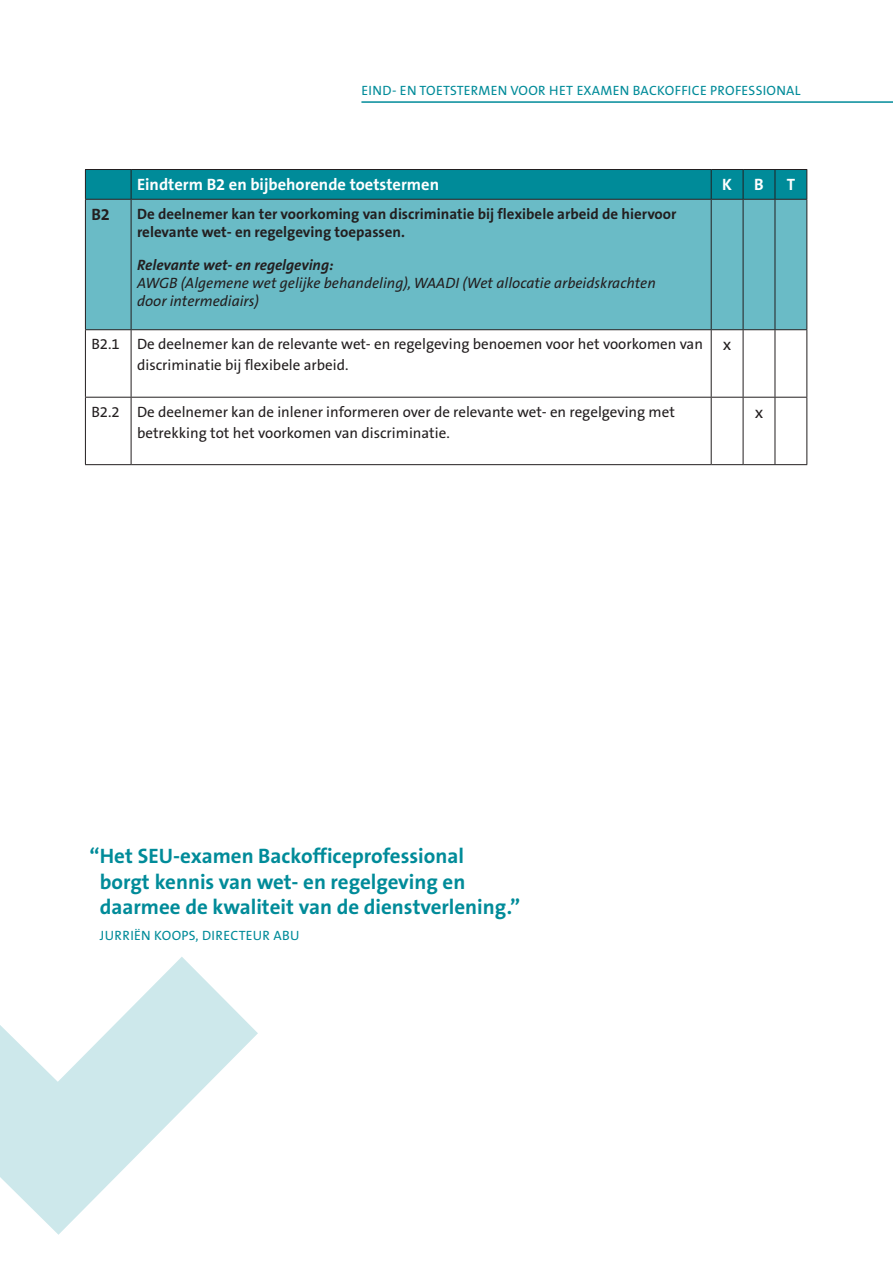
<style>
.page{position:relative;width:893px;height:1263px;background:#fff}
.page>*{position:absolute;margin:0;border:0;box-sizing:border-box;transform-origin:0 0}
.Streamer{font:700 21px/25.5px "The Sans B7";color:#008b99}
.t1{font:700 16.5px "The Sans B7";color:#fff}
.t2{font:700 16.5px "The Sans B7";color:#231f20}
.t3{font:16.5px "The Sans B5 Plain";color:#231f20}
._0_PLAT{font:15px/21px "The Sans B5 Plain";color:#231f20}
._3_k3{font:700 15px/18px "The Sans B7";color:#231f20}
.plat_cursief{font:italic 15px/18px "The Sans B5 Plain";color:#231f20}
.plat_cursief-2{font:italic 700 15px "The Sans B7";color:#231f20}
.Streamer-2{font:13.5px "The Sans B5 Plain";letter-spacing:.02em;color:#008b99}
</style>
<div class="page">
<svg style="left:0;top:957px;width:258px;height:278px"></svg>
<div style="left:86px;top:200px;width:720px;height:129px;background:#6abbc6"></div>
<svg style="left:85px;top:169px;width:722px;height:30px;background:#018593"></svg>
<hr style="left:85px;top:199px;width:46px;height:1px;background:#231f20">
<hr style="left:85px;top:200px;width:1px;height:129px;background:#231f20">
<hr style="left:131px;top:199px;width:580px;height:1px;background:#231f20">
<hr style="left:131px;top:200px;width:1px;height:129px;background:#231f20">
<hr style="left:711px;top:199px;width:32px;height:1px;background:#231f20">
<hr style="left:711px;top:200px;width:1px;height:129px;background:#231f20">
<hr style="left:743px;top:199px;width:32px;height:1px;background:#231f20">
<hr style="left:743px;top:200px;width:1px;height:129px;background:#231f20">
<hr style="left:775px;top:199px;width:32px;height:1px;background:#231f20">
<hr style="left:775px;top:200px;width:1px;height:129px;background:#231f20">
<hr style="left:806px;top:200px;width:1px;height:129px;background:#231f20">
<hr style="left:85px;top:329px;width:46px;height:1px;background:#231f20">
<hr style="left:85px;top:330px;width:1px;height:67px;background:#231f20">
<hr style="left:131px;top:329px;width:580px;height:1px;background:#231f20">
<hr style="left:131px;top:330px;width:1px;height:67px;background:#231f20">
<hr style="left:711px;top:329px;width:32px;height:1px;background:#231f20">
<hr style="left:711px;top:330px;width:1px;height:67px;background:#231f20">
<hr style="left:743px;top:329px;width:32px;height:1px;background:#231f20">
<hr style="left:743px;top:330px;width:1px;height:67px;background:#231f20">
<hr style="left:775px;top:329px;width:32px;height:1px;background:#231f20">
<hr style="left:775px;top:330px;width:1px;height:67px;background:#231f20">
<hr style="left:806px;top:330px;width:1px;height:67px;background:#231f20">
<hr style="left:85px;top:397px;width:46px;height:1px;background:#231f20">
<hr style="left:85px;top:398px;width:1px;height:66px;background:#231f20">
<hr style="left:131px;top:397px;width:580px;height:1px;background:#231f20">
<hr style="left:131px;top:398px;width:1px;height:66px;background:#231f20">
<hr style="left:711px;top:397px;width:32px;height:1px;background:#231f20">
<hr style="left:711px;top:398px;width:1px;height:66px;background:#231f20">
<hr style="left:743px;top:397px;width:32px;height:1px;background:#231f20">
<hr style="left:743px;top:398px;width:1px;height:66px;background:#231f20">
<hr style="left:775px;top:397px;width:32px;height:1px;background:#231f20">
<hr style="left:775px;top:398px;width:1px;height:66px;background:#231f20">
<hr style="left:806px;top:398px;width:1px;height:66px;background:#231f20">
<hr style="left:85px;top:464px;width:46px;height:1px;background:#231f20">
<hr style="left:131px;top:464px;width:580px;height:1px;background:#231f20">
<hr style="left:711px;top:464px;width:32px;height:1px;background:#231f20">
<hr style="left:743px;top:464px;width:32px;height:1px;background:#231f20">
<hr style="left:775px;top:464px;width:32px;height:1px;background:#231f20">
<hr style="left:361px;top:101px;width:532px;height:2px;background:#008b99">
<p class="Streamer-2" style="left:361px;top:83px;width:441px">EIND- EN TOETSTERMEN VOOR HET EXAMEN BACKOFFICE PROFESSIONAL</p>
<p class="t1" style="left:137px;top:176px;width:304px">Eindterm B2 en bijbehorende toetstermen</p>
<p class="t1" style="left:722px;top:176px;width:11px">K</p>
<p class="t1" style="left:754px;top:176px;width:11px">B</p>
<p class="t1" style="left:787px;top:176px;width:10px">T</p>
<p class="t2" style="left:91px;top:206px;width:20px">B2</p>
<p class="_3_k3" style="left:137px;top:205px;width:541px">De deelnemer kan ter voorkoming van discriminatie bij flexibele arbeid de hiervoor relevante wet- en regelgeving toepassen.</p>
<p class="plat_cursief-2" style="left:137px;top:257px;width:198px">Relevante wet- en regelgeving:</p>
<p class="plat_cursief" style="left:137px;top:274px;width:520px">AWGB (Algemene wet gelijke behandeling), WAADI (Wet allocatie arbeidskrachten door intermediairs)</p>
<p class="_0_PLAT" style="left:91px;top:334px;width:30px">B2.1</p>
<p class="_0_PLAT" style="left:137px;top:334px;width:567px">De deelnemer kan de relevante wet- en regelgeving benoemen voor het voorkomen van discriminatie bij flexibele arbeid.</p>
<p class="t3" style="left:723px;top:336px;width:10px">x</p>
<p class="_0_PLAT" style="left:91px;top:402px;width:30px">B2.2</p>
<p class="_0_PLAT" style="left:137px;top:402px;width:539px">De deelnemer kan de inlener informeren over de relevante wet- en regelgeving met betrekking tot het voorkomen van discriminatie.</p>
<p class="t3" style="left:755px;top:404px;width:10px">x</p>
<p class="Streamer" style="left:100px;top:844px;width:422px;text-indent:-10px">“Het SEU-examen Backofficeprofessional<br>borgt kennis van wet- en regelgeving en daarmee de kwaliteit van de dienstverlening.”</p>
<p class="Streamer-2" style="left:100px;top:928px;width:201px">JURRIËN KOOPS, DIRECTEUR ABU</p>
</div>
